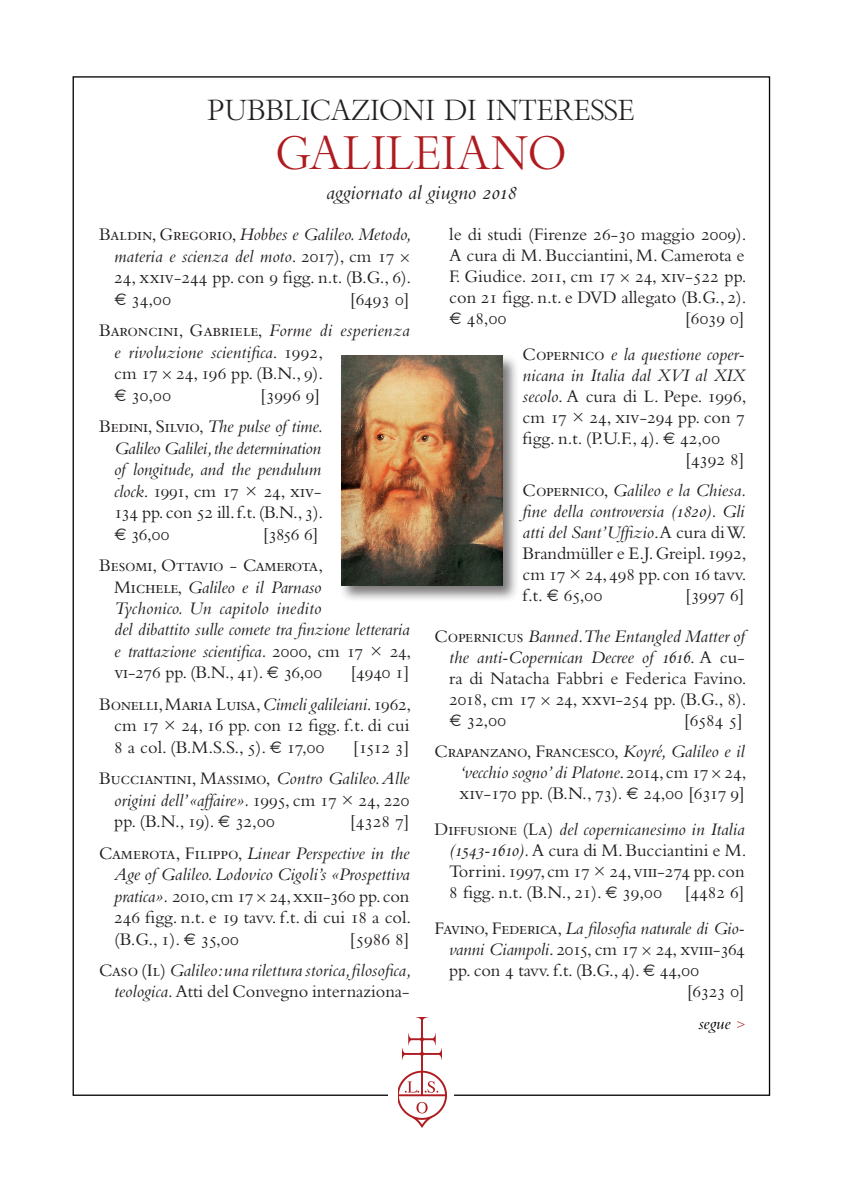
<style>
.page{position:relative;width:844px;height:1191px;background:#fff}
.page>*{position:absolute;margin:0;border:0;box-sizing:border-box;transform-origin:0 0}
.t1{font:45.5px "Bembo Titling MT Std";color:#af1c20}
.t2{font:28px "Bembo Titling MT Std";color:#231f20}
.t3{font:italic 21px "Bembo Std";color:#231f20}
.STILE{font:18.38px/21.5px "Bembo Std";letter-spacing:-.005em;color:#231f20;text-align:justify}
._5_testo{font:italic 18.38px/21.5px "Bembo Std";letter-spacing:-.01em;color:#231f20;text-align:justify}
.sti{font:18.38px/21.5px "Bembo Std";letter-spacing:-.01em;color:#231f20;text-align:justify}
.normal-1{font:18.38px/21px "Bembo Std";color:#231f20;text-align:justify}
._5_testo-2{font:18.38px/21px "Bembo Std";color:#231f20;text-align:justify}
.stile_pagina{font:18.38px "Bembo Std";letter-spacing:-.02em;color:#231f20}
.stile_pagina-2{font:italic 18.38px "Bembo Std";letter-spacing:-.01em;color:#231f20}
._8_Prezzo_e_Isbn{font:italic 17.5px "Bembo Std";color:#000}
.s1{font-style:italic}
.s2{font-family:"Bembo Cost"}
.s3{font-style:normal}
.s4{font-family:"Bembo Cost";font-style:normal}
.s5{font-size:14px;color:#af1c20}
</style>
<div class="page">
<img style="left:398px;top:1017px;width:48px;height:110px">
<div style="left:339px;top:353px;width:180px;height:249px;background:#231f20;opacity:.6"></div>
<img style="left:341px;top:355px;width:161px;height:230px">
<p class="t2" style="left:207px;top:93px;width:428px">PUBBLICAZIONI DI INTERESSE</p>
<p class="t1" style="left:276px;top:125px;width:291px">GALILEIANO</p>
<p class="t3" style="left:326px;top:180px;width:191px">aggiornato al giugno 2018</p>
<p class="sti" style="left:114px;top:224px;width:298px;text-indent:-15px">Baldin, Gregorio, <span class="s1">Hobbes e Galileo. Metodo, materia e scienza del moto</span>. 2017), cm 17 <span class="s2">¥ </span>24, xxiv-244 pp. con 9 figg. n.t. (B.G., 6). <span class="s2">√</span> 34,00</p>
<p class="sti" style="left:350px;top:288px;width:60px">[6493 0]</p>
<p class="sti" style="left:114px;top:319px;width:297px;text-align:left;text-indent:-15px">Baroncini, Gabriele, <span class="s1">Forme di esperienza e rivoluzione scientifica</span>. 1992,<br>cm 17 <span class="s2">¥</span> 24, 196 pp. (B.N., 9).<br><span class="s2">√</span> 30,00</p>
<p class="sti" style="left:260px;top:384px;width:61px">[3996 9]</p>
<p class="_5_testo" style="left:114px;top:415px;width:210px;text-indent:-15px"><span class="s3">Bedini, Silvio,</span> The pulse of time.<br>Galileo Galilei, the determination of longitude, and the pendulum clock<span class="s3">. 1991, cm 17</span> <span class="s4">×</span> <span class="s3">24, xiv-134 pp. con 52 ill. f.t. (B.N., 3). </span><span class="s4">√</span> <span class="s3">36,00</span></p>
<p class="STILE" style="left:263px;top:523px;width:57px">[3856 6]</p>
<p class="_5_testo" style="left:114px;top:554px;width:298px;text-align:left;text-indent:-15px"><span class="s3">Besomi, Ottavio - Camerota,<br>Michele,</span> Galileo e il Parnaso<br>Tychonico. Un capitolo inedito<br>del dibattito sulle comete tra finzione letteraria e trattazione scientifica. <span class="s3">2000, cm 17</span> <span class="s4">×</span> <span class="s3">24, vi-276 pp. (B.N., 41).</span> <span class="s4">√</span> <span class="s3">36,00</span></p>
<p class="STILE" style="left:351px;top:661px;width:60px">[4940 1]</p>
<p class="STILE" style="left:114px;top:693px;width:298px;text-indent:-15px">Bonelli, Maria Luisa, <span class="s1">Cimeli galileiani</span>. 1962, cm 17 <span class="s2">×</span> 24, 16 pp. con 12 figg. f.t. di cui 8 a col. (B.M.S.S., 5). <span class="s2">√</span> 17,00</p>
<p class="STILE" style="left:353px;top:736px;width:57px">[1512 3]</p>
<p class="STILE" style="left:114px;top:767px;width:297px;text-indent:-15px">Bucciantini, Massimo, <span class="s1">Contro Galileo. Alle origini dell’«affaire».</span> 1995, cm 17 <span class="s2">×</span> 24, 220 pp. (B.N., 19). <span class="s2">√</span> 32,00</p>
<p class="STILE" style="left:350px;top:810px;width:60px">[4328 7]</p>
<p class="STILE" style="left:114px;top:841px;width:298px;text-indent:-15px">Camerota, Filippo, <span class="s1">Linear Perspective in the Age of Galileo. Lodovico Cigoli’s «Prospettiva pratica».</span> 2010, cm 17 <span class="s2">¥</span> 24, xxii-360 pp. con 246 figg. n.t. e 19 tavv. f.t. di cui 18 a col. (B.G., 1). <span class="s2">√</span> 35,00</p>
<p class="STILE" style="left:350px;top:927px;width:61px">[5986 8]</p>
<p class="_5_testo" style="left:99px;top:959px;width:313px;text-align:right"><span class="s3">Caso (Il)</span> Galileo: una rilettura storica, filosofica, teologica. <span class="s3">Atti del Convegno internaziona-</span></p>
<p class="_5_testo-2" style="left:449px;top:224px;width:299px">le di studi (Firenze 26-30 maggio 2009).<br>A cura di M. Bucciantini, M. Camerota e F. Giudice. 2011, cm 17 <span class="s2">¥</span> 24, xiv-522 pp. con 21 figg. n.t. e DVD allegato (B.G., 2). <span class="s2">√</span> 48,00</p>
<p class="_5_testo-2" style="left:685px;top:308px;width:61px">[6039 0]</p>
<p class="_5_testo" style="left:522px;top:343px;width:223px"><span class="s3">Copernico</span> e la questione coper-</p>
<p class="_5_testo" style="left:522px;top:364px;width:223px">nicana in Italia dal XVI al XIX</p>
<p class="STILE" style="left:522px;top:385px;width:225px"><span class="s1">secolo</span>. A cura di L. Pepe. 1996,</p>
<p class="STILE" style="left:522px;top:406px;width:223px">cm 17 <span class="s2">×</span> 24, xiv-294 pp. con 7</p>
<p class="STILE" style="left:522px;top:427px;width:199px">figg. n.t. (P.U.F., 4). <span class="s2">√</span> 42,00</p>
<p class="STILE" style="left:685px;top:448px;width:60px">[4392 8]</p>
<p class="STILE" style="left:522px;top:480px;width:225px;line-height:21px">Copernico, <span class="s1">Galileo e la Chiesa. fine della controversia (1820). Gli atti del Sant’Uffizio</span>.A cura di W.<br>Brandmüller e E.J. Greipl. 1992, cm 17 <span class="s2">×</span> 24, 498 pp. con 16 tavv. f.t. <span class="s2">√</span> 65,00</p>
<p class="STILE" style="left:685px;top:584px;width:60px">[3997 6]</p>
<p class="normal-1" style="left:449px;top:625px;width:298px;text-indent:-15px">Copernicus <span class="s1">Banned. The Entangled Matter of the anti-Copernican Decree of 1616</span>. A cu&shy;ra di Natacha Fabbri e Federica Favino.<br>2018, cm 17 <span class="s2">¥</span> 24, xxvi-254 pp. (B.G., 8). <span class="s2">√</span> 32,00</p>
<p class="normal-1" style="left:684px;top:709px;width:60px">[6584 5]</p>
<p class="sti" style="left:459px;top:740px;width:289px;line-height:21px;text-indent:-25px">Crapanzano, Francesco, <span class="s1">Koyré, Galileo e il ‘vecchio sogno’ di Platone</span>. 2014, cm 17 <span class="s2">¥</span> 24, xiv-170 pp. (B.N., 73). <span class="s2">√</span> 24,00 [6317 9]</p>
<p class="STILE" style="left:449px;top:818px;width:298px;line-height:21px;text-indent:-15px">Diffusione (La) <span class="s1">del copernicanesimo in Italia (1543-1610).</span> A cura di M. Bucciantini e M.<br>Torrini. 1997, cm 17 <span class="s2">×</span> 24, viii-274 pp. con 8 figg. n.t. (B.N., 21). <span class="s2">√</span> 39,00 [4482 6]</p>
<p class="stile_pagina-2" style="left:434px;top:917px;width:312px"><span class="s3">Favino, Federica,</span> La filosofia naturale di Gio-</p>
<p class="stile_pagina" style="left:449px;top:938px;width:297px"><span class="s1">vanni Ciampoli</span>. 2015, cm 17 <span class="s2">¥</span> 24, xviii-364</p>
<p class="stile_pagina" style="left:449px;top:959px;width:251px">pp. con 4 tavv. f.t. (B.G., 4). <span class="s2">√</span> 44,00</p>
<p class="stile_pagina" style="left:686px;top:980px;width:59px">[6323 0]</p>
<p class="_8_Prezzo_e_Isbn" style="left:698px;top:1013px;width:48px">segue <span class="s5">&gt;</span></p>
</div>
